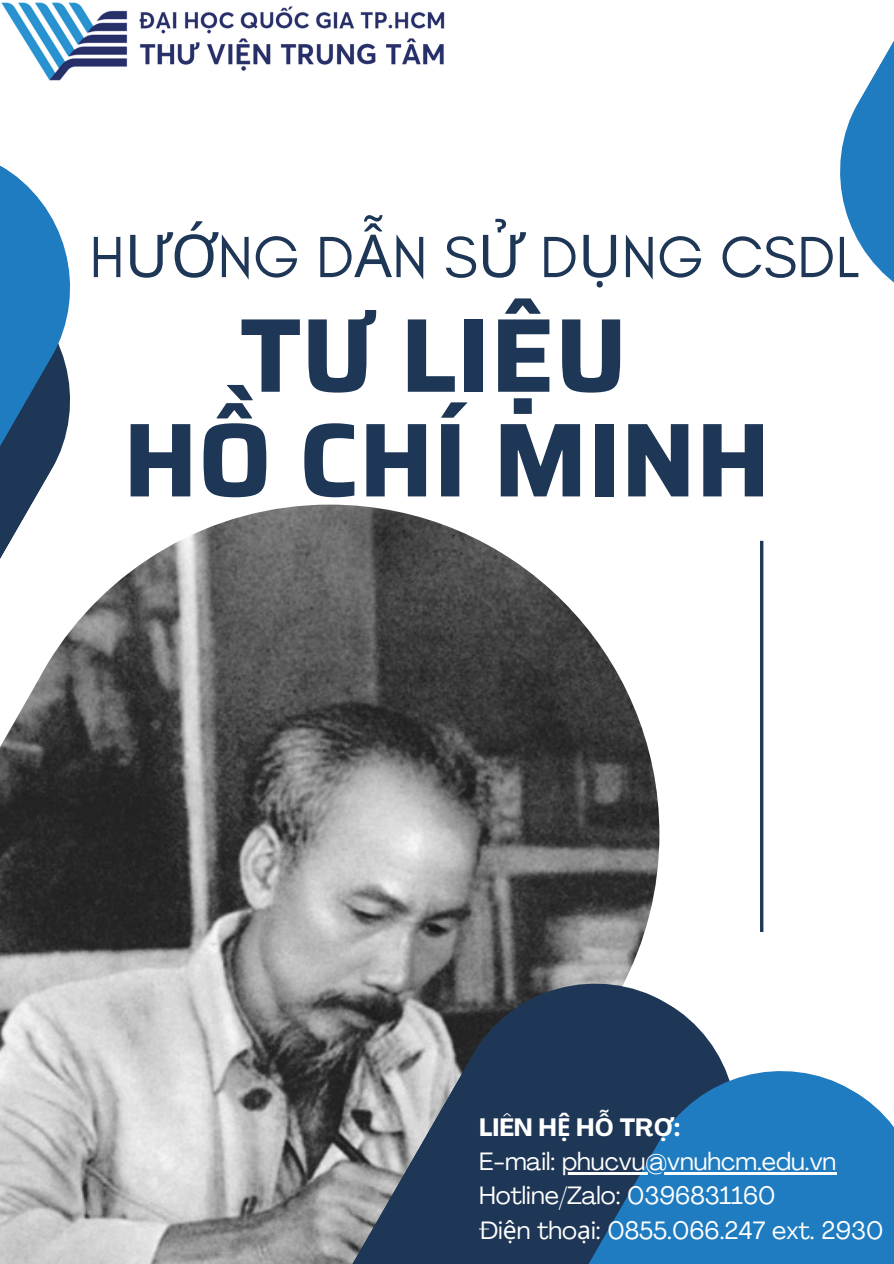
<style>
.page{position:relative;width:894px;height:1264px;background:#fff}
.page>*{position:absolute;margin:0;border:0;box-sizing:border-box;transform-origin:0 0}
.t1{font:700 105px/104.7px "Saira";color:#1f3756;text-align:center}
.t2{font:59.1px "Glacial Indifference";color:#1f3756}
.t3{font:24.75px "Agrandir";color:#fff}
.t4{font:700 24.75px "Agrandir";color:#fff}
.s1{font-family:"Noto Sans"}
</style>
<div class="page">
<img style="left:0;top:504px;width:659px;height:759px">
<svg style="left:292px;top:963px;width:423px;height:300px;background:#68707a"></svg>
<svg style="left:478px;top:1050px;width:415px;height:213px;background:#2e6797"></svg>
<svg style="left:840px;top:42px;width:53px;height:240px"></svg>
<svg style="left:0;top:694px;width:90px;height:112px;background:#4e4e4e"></svg>
<svg style="left:0;top:165px;width:90px;height:529px"></svg>
<svg style="left:760px;top:541px;width:3px;height:391px"></svg>
<img style="left:1px;top:2px;width:444px;height:79px">
<hr style="left:562px;top:1172px;width:274px;height:2px;background:#fff">
<h1 class="t2" style="left:89px;top:221px;width:771px">H<span class="s1">ƯỚ</span>NG D<span class="s1">Ẫ</span>N S<span class="s1">Ử</span> D<span class="s1">Ụ</span>NG CSDL</h1>
<h2 class="t1" style="left:123px;top:303px;width:648px">TƯ LIỆU<br>HỒ CHÍ MINH</h2>
<p class="t4" style="left:479px;top:1117px;width:202px">LIÊN H<span class="s1">Ệ</span> H<span class="s1">Ỗ</span> TR<span class="s1">Ợ</span>:</p>
<p class="t3" style="left:479px;top:1151px;width:358px">E-mail: phucvu@vnuhcm.edu.vn</p>
<p class="t3" style="left:479px;top:1185px;width:298px">Hotline/Zalo: 0396831160</p>
<p class="t3" style="left:479px;top:1220px;width:405px">Đi<span class="s1">ệ</span>n tho<span class="s1">ạ</span>i: 0855.066.247 ext. 2930</p>
</div>
